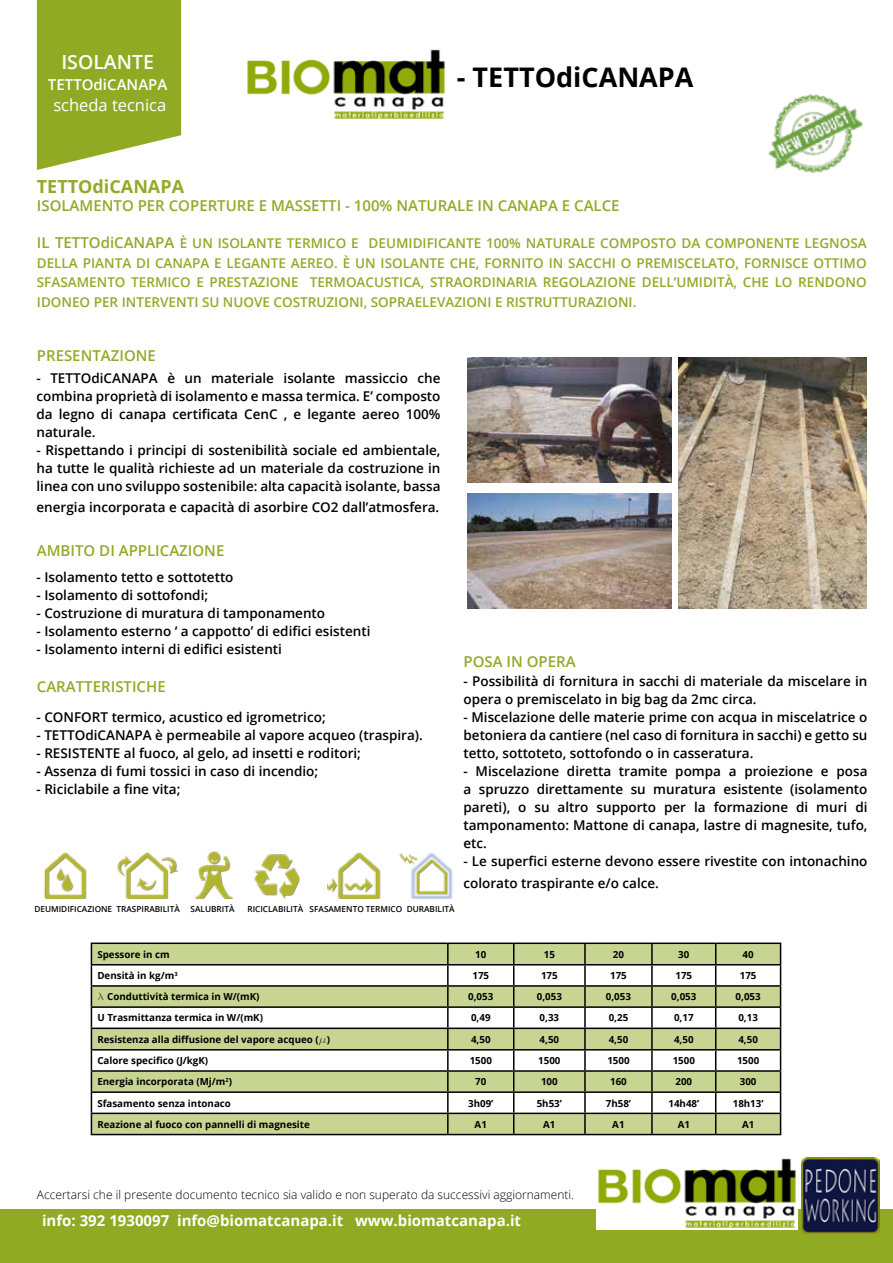
<style>
.page{position:relative;width:893px;height:1263px;background:#fff}
.page>*{position:absolute;margin:0;border:0;box-sizing:border-box;transform-origin:0 0}
.t1{font:700 27px "Open Sans";color:#000}
.t2{font:600 19.5px "Open Sans";color:#fff}
.t3{font:700 18px "Open Sans";color:#91aa28}
.t4{font:16.5px "Open Sans";color:#fff}
.t5{font:600 15px "Open Sans";color:#91aa28}
.t6{font:700 15px "Open Sans";color:#fff}
.t7{font:600 15px "Open Sans";color:#fff}
.t8{font:600 13.5px/18px "Open Sans";color:#000;text-align:justify}
.t9{font:600 13.5px/19.5px "Open Sans";color:#91aa28;text-align:justify}
.t10{font:300 12px "Open Sans";color:#000}
.t11{font:700 9.75px "Open Sans";color:#000}
.t12{font:600 8.25px "Open Sans";color:#000}
.s1{font-size:15px}
.s2{font-family:"Greek C";font-weight:400}
</style>
<div class="page">
<svg style="left:37px;top:0;width:144px;height:170px;background:#9bb239"></svg>
<div style="left:0;top:1210px;width:893px;height:53px;background:#91aa24"></div>
<img style="left:247px;top:49px;width:198px;height:70px">
<img style="left:597px;top:1158px;width:201px;height:71px">
<img style="left:802px;top:1157px;width:77px;height:77px">
<img style="left:43px;top:852px;width:44px;height:46px">
<img style="left:399px;top:852px;width:54px;height:46px">
<img style="left:327px;top:852px;width:54px;height:46px">
<img style="left:117px;top:852px;width:60px;height:46px">
<img style="left:254px;top:854px;width:46px;height:44px">
<img style="left:195px;top:851px;width:38px;height:47px">
<img style="left:768px;top:94px;width:94px;height:79px">
<hr style="left:448px;top:942px;width:66px;height:2px;background:#000">
<hr style="left:514px;top:942px;width:71px;height:2px;background:#000">
<hr style="left:585px;top:942px;width:67px;height:2px;background:#000">
<hr style="left:652px;top:942px;width:64px;height:2px;background:#000">
<hr style="left:716px;top:942px;width:65px;height:2px;background:#000">
<hr style="left:514px;top:1134px;width:71px;height:1px;background:#000">
<hr style="left:585px;top:1134px;width:67px;height:1px;background:#000">
<hr style="left:652px;top:1134px;width:64px;height:1px;background:#000">
<hr style="left:716px;top:1134px;width:65px;height:1px;background:#000">
<hr style="left:448px;top:1134px;width:66px;height:1px;background:#000">
<hr style="left:91px;top:1134px;width:357px;height:1px;background:#000">
<hr style="left:91px;top:942px;width:357px;height:2px;background:#000">
<svg style="left:91px;top:943px;width:690px;height:191px"></svg>
<hr style="left:447px;top:944px;width:2px;height:20px;background:#000">
<hr style="left:91px;top:964px;width:357px;height:1px;background:#000">
<img style="left:468px;top:357px;width:204px;height:126px">
<img style="left:678px;top:357px;width:189px;height:251px">
<img style="left:468px;top:494px;width:204px;height:114px">
<h2 class="t2" style="left:61px;top:48px;width:94px">ISOLANTE</h2>
<p class="t7" style="left:48px;top:74px;width:121px">TETTOdiCANAPA</p>
<p class="t4" style="left:53px;top:94px;width:114px">scheda tecnica</p>
<h1 class="t1" style="left:457px;top:58px;width:238px">- TETTOdiCANAPA</h1>
<h3 class="t3" style="left:37px;top:174px;width:149px">TETTOdiCANAPA</h3>
<p class="t5" style="left:37px;top:195px;width:584px">ISOLAMENTO PER COPERTURE E MASSETTI - 100% NATURALE IN CANAPA E CALCE</p>
<p class="t9" style="left:37px;top:233px;width:831px"><span class="s1">IL TETTOdiCANAPA</span> È UN ISOLANTE TERMICO E DEUMIDIFICANTE 100% NATURALE COMPOSTO DA COMPONENTE LEGNOSA DELLA PIANTA DI CANAPA E LEGANTE AEREO. È UN ISOLANTE CHE, FORNITO IN SACCHI O PREMISCELATO, FORNISCE OTTIMO SFASAMENTO TERMICO E PRESTAZIONE TERMOACUSTICA, STRAORDINARIA REGOLAZIONE DELL’UMIDITÀ, CHE LO RENDONO IDONEO PER INTERVENTI SU NUOVE COSTRUZIONI, SOPRAELEVAZIONI E RISTRUTTURAZIONI.</p>
<p class="t5" style="left:37px;top:345px;width:121px">PRESENTAZIONE</p>
<p class="t8" style="left:36px;top:368px;width:406px">- TETTOdiCANAPA è un materiale isolante massiccio che combina proprietà di isolamento e massa termica. E’ composto da legno di canapa certificata CenC , e legante aereo 100% naturale.</p>
<p class="t8" style="left:36px;top:440px;width:406px">- Rispettando i principi di sostenibilità sociale ed ambientale, ha tutte le qualità richieste ad un materiale da costruzione in linea con uno sviluppo sostenibile: alta capacità isolante, bassa</p>
<p class="t8" style="left:36px;top:498px;width:404px">energia incorporata e capacità di asorbire CO2 dall’atmosfera.</p>
<p class="t5" style="left:37px;top:540px;width:189px">AMBITO DI APPLICAZIONE</p>
<p class="t8" style="left:36px;top:568px;width:199px">- Isolamento tetto e sottotetto</p>
<p class="t8" style="left:36px;top:586px;width:173px">- Isolamento di sottofondi;</p>
<p class="t8" style="left:36px;top:604px;width:290px">- Costruzione di muratura di tamponamento</p>
<p class="t8" style="left:36px;top:622px;width:335px">- Isolamento esterno ‘ a cappotto’ di edifici esistenti</p>
<p class="t8" style="left:36px;top:640px;width:247px">- Isolamento interni di edifici esistenti</p>
<p class="t5" style="left:37px;top:676px;width:130px">CARATTERISTICHE</p>
<p class="t8" style="left:36px;top:707px;width:291px">- CONFORT termico, acustico ed igrometrico;</p>
<p class="t8" style="left:36px;top:725px;width:388px">- TETTOdiCANAPA è permeabile al vapore acqueo (traspira).</p>
<p class="t8" style="left:36px;top:743px;width:326px">- RESISTENTE al fuoco, al gelo, ad insetti e roditori;</p>
<p class="t8" style="left:36px;top:761px;width:283px">- Assenza di fumi tossici in caso di incendio;</p>
<p class="t8" style="left:36px;top:779px;width:145px">- Riciclabile a fine vita;</p>
<p class="t12" style="left:34px;top:903px;width:147px">DEUMIDIFICAZIONE TRASPIRABILITÀ</p>
<p class="t12" style="left:191px;top:903px;width:45px">SALUBRITÀ</p>
<p class="t12" style="left:247px;top:903px;width:209px">RICICLABILITÀ SFASAMENTO TERMICO DURABILITÀ</p>
<p class="t5" style="left:463px;top:651px;width:114px">POSA IN OPERA</p>
<p class="t8" style="left:463px;top:672px;width:406px">- Possibilità di fornitura in sacchi di materiale da miscelare in opera o premiscelato in big bag da 2mc circa.</p>
<p class="t8" style="left:463px;top:708px;width:405px">- Miscelazione delle materie prime con acqua in miscelatrice o betoniera da cantiere (nel caso di fornitura in sacchi) e getto su tetto, sottoteto, sottofondo o in casseratura.</p>
<p class="t8" style="left:463px;top:762px;width:406px">- Miscelazione diretta tramite pompa a proiezione e posa a spruzzo direttamente su muratura esistente (isolamento pareti), o su altro supporto per la formazione di muri di tamponamento: Mattone di canapa, lastre di magnesite, tufo, etc.</p>
<p class="t8" style="left:463px;top:850px;width:406px;line-height:21.6px">- Le superfici esterne devono essere rivestite con intonachino colorato traspirante e/o calce.</p>
<p class="t11" style="left:97px;top:947px;width:74px">Spessore in cm</p>
<p class="t11" style="left:475px;top:947px;width:13px">10</p>
<p class="t11" style="left:544px;top:947px;width:13px">15</p>
<p class="t11" style="left:613px;top:947px;width:13px">20</p>
<p class="t11" style="left:678px;top:947px;width:13px">30</p>
<p class="t11" style="left:743px;top:947px;width:13px">40</p>
<p class="t11" style="left:97px;top:969px;width:82px">Densità in kg/m<sup>3</sup></p>
<p class="t11" style="left:472px;top:969px;width:18px">175</p>
<p class="t11" style="left:541px;top:969px;width:18px">175</p>
<p class="t11" style="left:610px;top:969px;width:18px">175</p>
<p class="t11" style="left:675px;top:969px;width:18px">175</p>
<p class="t11" style="left:740px;top:969px;width:18px">175</p>
<p class="t11" style="left:97px;top:990px;width:164px"><span class="s2">l</span> Conduttività termica in W/(mK)</p>
<p class="t11" style="left:468px;top:990px;width:27px">0,053</p>
<p class="t11" style="left:537px;top:990px;width:27px">0,053</p>
<p class="t11" style="left:606px;top:990px;width:27px">0,053</p>
<p class="t11" style="left:671px;top:990px;width:27px">0,053</p>
<p class="t11" style="left:736px;top:990px;width:27px">0,053</p>
<p class="t11" style="left:97px;top:1011px;width:167px">U Trasmittanza termica in W/(mK)</p>
<p class="t11" style="left:471px;top:1011px;width:21px">0,49</p>
<p class="t11" style="left:540px;top:1011px;width:21px">0,33</p>
<p class="t11" style="left:609px;top:1011px;width:21px">0,25</p>
<p class="t11" style="left:674px;top:1011px;width:21px">0,17</p>
<p class="t11" style="left:738px;top:1011px;width:21px">0,13</p>
<p class="t11" style="left:97px;top:1032px;width:234px">Resistenza alla diffusione del vapore acqueo (<span class="s2">m</span>)</p>
<p class="t11" style="left:471px;top:1032px;width:21px">4,50</p>
<p class="t11" style="left:540px;top:1032px;width:21px">4,50</p>
<p class="t11" style="left:609px;top:1032px;width:21px">4,50</p>
<p class="t11" style="left:674px;top:1032px;width:21px">4,50</p>
<p class="t11" style="left:738px;top:1032px;width:21px">4,50</p>
<p class="t11" style="left:97px;top:1054px;width:112px">Calore specifico (J/kgK)</p>
<p class="t11" style="left:470px;top:1054px;width:24px">1500</p>
<p class="t11" style="left:538px;top:1054px;width:24px">1500</p>
<p class="t11" style="left:607px;top:1054px;width:24px">1500</p>
<p class="t11" style="left:673px;top:1054px;width:24px">1500</p>
<p class="t11" style="left:737px;top:1054px;width:24px">1500</p>
<p class="t11" style="left:97px;top:1075px;width:136px">Energia incorporata (Mj/m<sup>2</sup>)</p>
<p class="t11" style="left:475px;top:1075px;width:13px">70</p>
<p class="t11" style="left:541px;top:1075px;width:18px">100</p>
<p class="t11" style="left:610px;top:1075px;width:18px">160</p>
<p class="t11" style="left:675px;top:1075px;width:18px">200</p>
<p class="t11" style="left:740px;top:1075px;width:18px">300</p>
<p class="t11" style="left:97px;top:1096px;width:135px">Sfasamento senza intonaco</p>
<p class="t11" style="left:468px;top:1096px;width:27px">3h09’</p>
<p class="t11" style="left:537px;top:1096px;width:27px">5h53’</p>
<p class="t11" style="left:606px;top:1096px;width:27px">7h58’</p>
<p class="t11" style="left:668px;top:1096px;width:32px">14h48’</p>
<p class="t11" style="left:733px;top:1096px;width:32px">18h13’</p>
<p class="t11" style="left:97px;top:1117px;width:214px">Reazione al fuoco con pannelli di magnesite</p>
<p class="t11" style="left:475px;top:1117px;width:14px">A1</p>
<p class="t11" style="left:543px;top:1117px;width:14px">A1</p>
<p class="t11" style="left:612px;top:1117px;width:14px">A1</p>
<p class="t11" style="left:678px;top:1117px;width:14px">A1</p>
<p class="t11" style="left:742px;top:1117px;width:14px">A1</p>
<p class="t10" style="left:37px;top:1186px;width:539px">Accertarsi che il presente documento tecnico sia valido e non superato da successivi aggiornamenti.</p>
<p class="t6" style="left:42px;top:1209px;width:481px">info: 392 1930097 info@biomatcanapa.it www.biomatcanapa.it</p>
</div>
